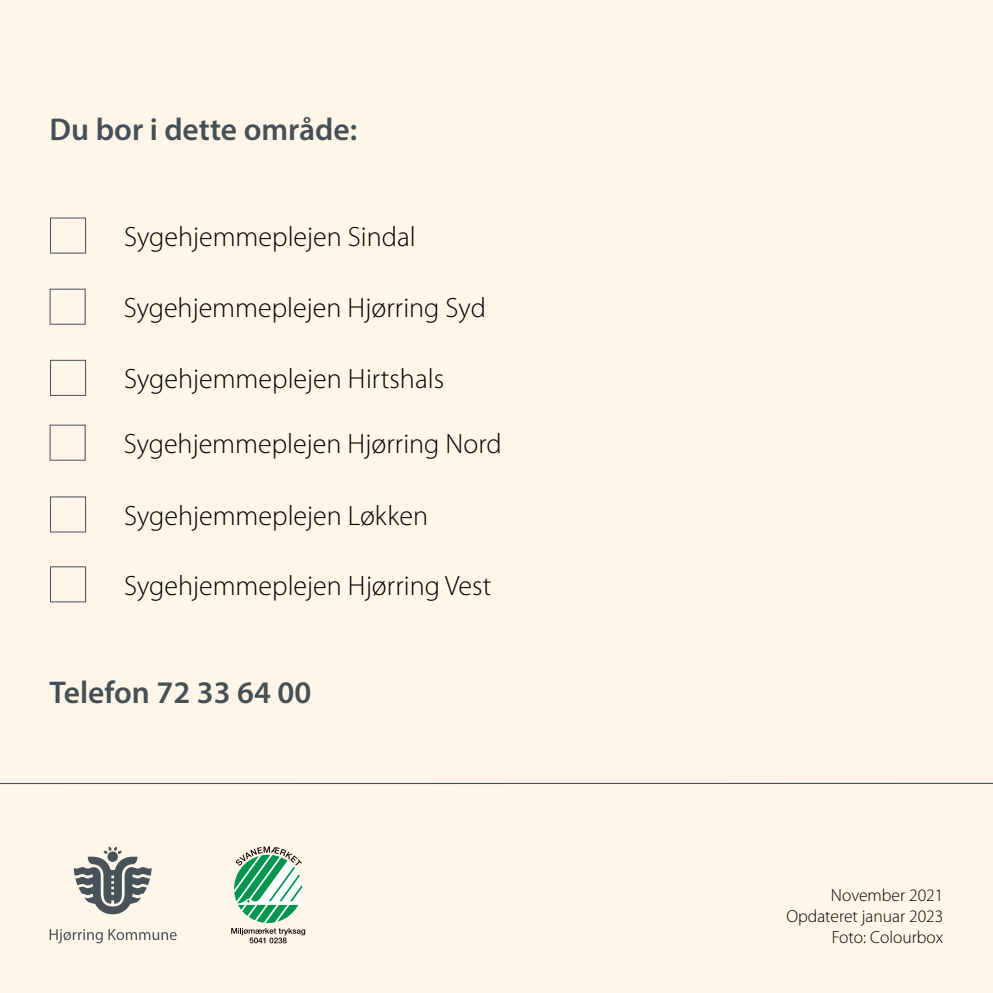
<style>
.page{position:relative;width:993px;height:993px;background:#fff}
.page>*{position:absolute;margin:0;border:0;box-sizing:border-box;transform-origin:0 0}
.t1{font:600 31.5px "Myriad Pro";color:#445055}
.t2{font:300 28px "Myriad Pro";color:#000}
.t3{font:300 17.5px/21px "Myriad Pro";color:#000;text-align:right}
</style>
<div class="page">
<div style="left:0;top:0;width:992px;height:992px;background:#fff5e9"></div>
<svg style="left:0;top:782px;width:992px;height:3px"></svg>
<svg style="left:231px;top:846px;width:74px;height:97px"></svg>
<div style="left:50px;top:496px;width:36px;height:36px;border:1px solid #445055"></div>
<div style="left:50px;top:217px;width:36px;height:36px;border:1px solid #445055"></div>
<div style="left:50px;top:360px;width:36px;height:35px;border:1px solid #445055"></div>
<div style="left:50px;top:566px;width:36px;height:36px;border:1px solid #445055"></div>
<svg style="left:74px;top:846px;width:78px;height:68px"></svg>
<svg style="left:50px;top:929px;width:126px;height:14px"></svg>
<p class="t1" style="left:50px;top:110px;width:309px">Du bor i dette område:</p>
<p class="t2" style="left:124px;top:221px;width:293px">Sygehjemmeplejen Sindal</p>
<p class="t2" style="left:124px;top:292px;width:364px">Sygehjemmeplejen Hjørring Syd</p>
<p class="t2" style="left:124px;top:363px;width:321px">Sygehjemmeplejen Hirtshals</p>
<p class="t2" style="left:124px;top:428px;width:379px">Sygehjemmeplejen Hjørring Nord</p>
<p class="t2" style="left:124px;top:500px;width:305px">Sygehjemmeplejen Løkken</p>
<p class="t2" style="left:124px;top:570px;width:368px">Sygehjemmeplejen Hjørring Vest</p>
<p class="t1" style="left:50px;top:672px;width:263px">Telefon 72 33 64 00</p>
<p class="t3" style="left:786px;top:884px;width:158px">November 2021<br>Opdateret januar 2023<br>Foto: Colourbox</p>
</div>
